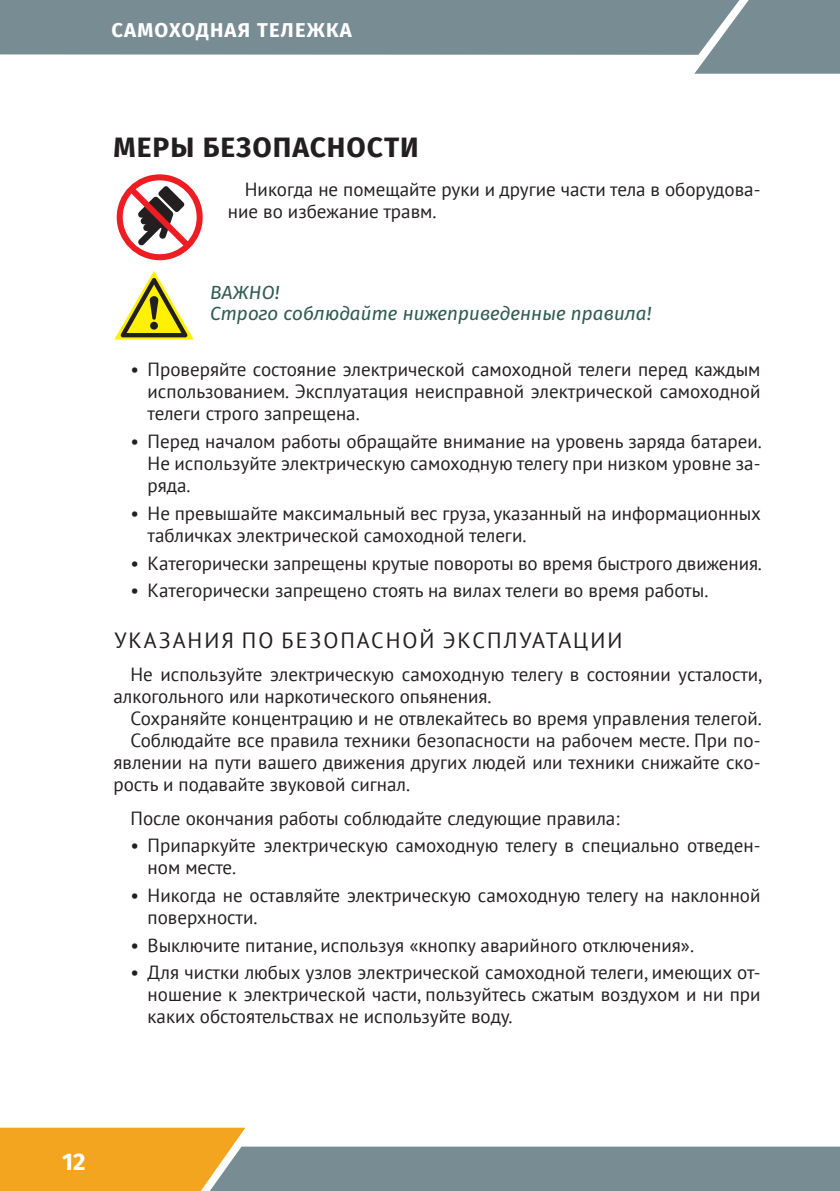
<style>
.page{position:relative;width:840px;height:1191px;background:#fff}
.page>*{position:absolute;margin:0;border:0;box-sizing:border-box;transform-origin:0 0}
.t1{font:700 28px "Fira Sans OT";letter-spacing:.035em;color:#231f20}
.t2{font:700 24px "Fira Sans OT";color:#fff}
.t3{font:22px "PT Sans";letter-spacing:.09em;color:#231f20}
.t4{font:700 20px "Fira Sans OT";letter-spacing:.06em;color:#fff}
.t5{font:19px/22px "PT Sans";color:#231f20}
.t6{font:italic 19px/21px "Fira Sans OT";color:#2f5c50}
</style>
<div class="page">
<div style="left:694px;top:0;width:145px;height:74px;background:#788c94"></div>
<svg style="left:0;top:1127px;width:839px;height:64px"></svg>
<div style="left:0;top:0;width:739px;height:55px;background:#788c94"></div>
<svg style="left:114px;top:271px;width:80px;height:68px"></svg>
<div style="left:117px;top:174px;width:85px;height:86px;border:6px solid #ee1d23;border-radius:50%"></div>
<svg style="left:123px;top:181px;width:73px;height:73px"></svg>
<p class="t4" style="left:111px;top:16px;width:242px">САМОХОДНАЯ ТЕЛЕЖКА</p>
<h1 class="t1" style="left:114px;top:127px;width:306px">МЕРЫ БЕЗОПАСНОСТИ</h1>
<p class="t5" style="left:228px;top:177px;width:534px;text-indent:17px">Никогда не помещайте руки и другие части тела в оборудова&shy;ние во избежание травм.</p>
<p class="t6" style="left:210px;top:284px;width:443px">ВАЖНО!<br>Строго соблюдайте нижеприведенные правила!</p>
<p class="t5" style="left:147px;top:358px;width:614px;text-align:justify;text-indent:-17px">• Проверяйте состояние электрической самоходной телеги перед каждым использованием. Эксплуатация неисправной электрической самоходной телеги строго запрещена.</p>
<p class="t5" style="left:147px;top:430px;width:615px;text-align:justify;text-indent:-17px">• Перед началом работы обращайте внимание на уровень заряда батареи.<br>Не используйте электрическую самоходную телегу при низком уровне за&shy;ряда.</p>
<p class="t5" style="left:147px;top:502px;width:614px;text-indent:-17px">• Не превышайте максимальный вес груза, указанный на информационных табличках электрической самоходной телеги.</p>
<p class="t5" style="left:130px;top:551px;width:632px">• Категорически запрещены крутые повороты во время быстрого движения.</p>
<p class="t5" style="left:130px;top:579px;width:579px">• Категорически запрещено стоять на вилах телеги во время работы.</p>
<p class="t3" style="left:114px;top:626px;width:509px">УКАЗАНИЯ ПО БЕЗОПАСНОЙ ЭКСПЛУАТАЦИИ</p>
<p class="t5" style="left:113px;top:663px;width:649px;text-indent:17px">Не используйте электрическую самоходную телегу в состоянии усталости, алкогольного или наркотического опьянения.</p>
<p class="t5" style="left:130px;top:707px;width:632px">Сохраняйте концентрацию и не отвлекайтесь во время управления телегой.</p>
<p class="t5" style="left:130px;top:729px;width:631px">Соблюдайте все правила техники безопасности на рабочем месте. При по-</p>
<p class="t5" style="left:113px;top:751px;width:648px">явлении на пути вашего движения других людей или техники снижайте ско-</p>
<p class="t5" style="left:113px;top:773px;width:298px">рость и подавайте звуковой сигнал.</p>
<p class="t5" style="left:130px;top:806px;width:490px">После окончания работы соблюдайте следующие правила:</p>
<p class="t5" style="left:147px;top:834px;width:614px;text-indent:-17px">• Припаркуйте электрическую самоходную телегу в специально отведен&shy;ном месте.</p>
<p class="t5" style="left:147px;top:884px;width:614px;text-indent:-17px">• Никогда не оставляйте электрическую самоходную телегу на наклонной поверхности.</p>
<p class="t5" style="left:130px;top:933px;width:564px">• Выключите питание, используя «кнопку аварийного отключения».</p>
<p class="t5" style="left:147px;top:961px;width:614px;text-align:justify;text-indent:-17px">• Для чистки любых узлов электрической самоходной телеги, имеющих от&shy;ношение к электрической части, пользуйтесь сжатым воздухом и ни при каких обстоятельствах не используйте воду.</p>
<p class="t2" style="left:62px;top:1144px;width:25px">12</p>
</div>
